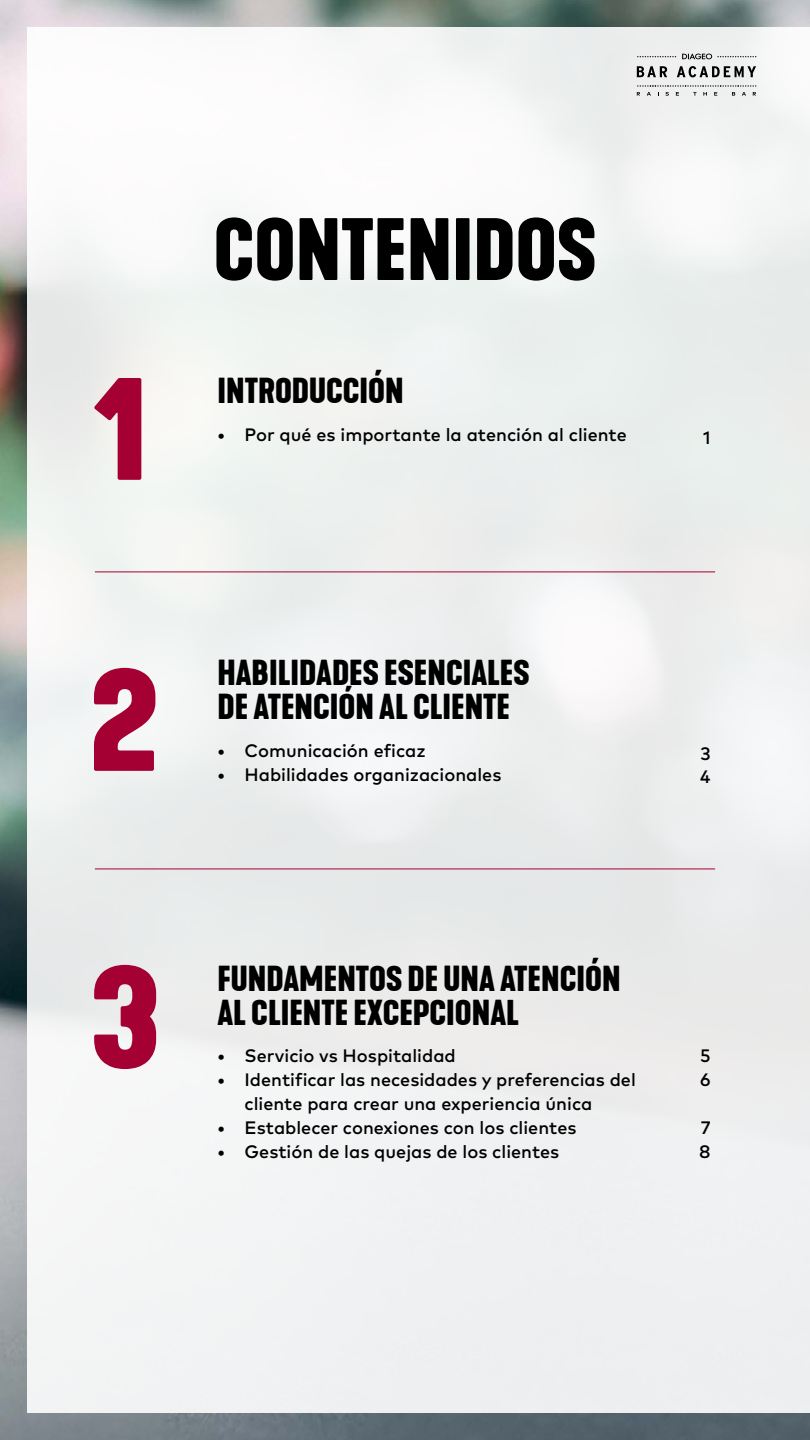
<style>
.page{position:relative;width:810px;height:1440px;background:#fff}
.page>*{position:absolute;margin:0;border:0;box-sizing:border-box;transform-origin:0 0}
.t1{font:700 145.5px "Kapra Neue";color:#a50034}
.t2{font:700 82.5px "Kapra Neue";color:#000}
.t3{font:700 33.75px/34.5px "Kapra Neue";color:#000}
.t4{font:500 18px/24px "Mark Pro";color:#000}
</style>
<div class="page">
<img style="left:0;top:0;width:810px;height:1440px">
<div style="left:27px;top:27px;width:783px;height:1386px;background:linear-gradient(to right,#f3f4f4,#eceeee)"></div>
<hr style="left:95px;top:572px;width:620px;height:1px;background:#a50034">
<hr style="left:95px;top:869px;width:620px;height:1px;background:#a50034">
<svg style="left:637px;top:85px;width:119px;height:11px"></svg>
<svg style="left:637px;top:66px;width:30px;height:11px"></svg>
<svg style="left:677px;top:66px;width:79px;height:12px"></svg>
<svg style="left:682px;top:54px;width:74px;height:5px"></svg>
<svg style="left:637px;top:56px;width:39px;height:1px"></svg>
<h1 class="t1" style="left:92px;top:331px;width:58px">1</h1>
<h2 class="t2" style="left:214px;top:195px;width:384px">CONTENIDOS</h2>
<h3 class="t3" style="left:218px;top:374px;width:188px">INTRODUCCIÓN</h3>
<p class="t4" style="left:218px;top:421px;width:411px">• Por qué es importante la atención al cliente</p>
<p class="t4" style="left:703px;top:424px;width:9px">1</p>
<h1 class="t1" style="left:90px;top:622px;width:69px">2</h1>
<h3 class="t3" style="left:218px;top:656px;width:314px">HABILIDADES ESENCIALES<br>DE ATENCIÓN AL CLIENTE</h3>
<p class="t4" style="left:218px;top:737px;width:210px">• Comunicación eficaz</p>
<p class="t4" style="left:218px;top:761px;width:286px">• Habilidades organizacionales</p>
<p class="t4" style="left:700px;top:741px;width:12px;line-height:22.5px">3<br>4</p>
<h1 class="t1" style="left:91px;top:919px;width:72px">3</h1>
<h3 class="t3" style="left:218px;top:963px;width:405px;line-height:33.8px">FUNDAMENTOS DE UNA ATENCIÓN<br>AL CLIENTE EXCEPCIONAL</h3>
<p class="t4" style="left:218px;top:1042px;width:240px">• Servicio vs Hospitalidad</p>
<p class="t4" style="left:245px;top:1066px;width:393px;text-indent:-27px">• Identificar las necesidades y preferencias del cliente para crear una experiencia única</p>
<p class="t4" style="left:218px;top:1114px;width:361px">• Establecer conexiones con los clientes</p>
<p class="t4" style="left:701px;top:1114px;width:11px">7</p>
<p class="t4" style="left:218px;top:1138px;width:343px">• Gestión de las quejas de los clientes</p>
<p class="t4" style="left:699px;top:1138px;width:13px">8</p>
<p class="t4" style="left:700px;top:1042px;width:12px">5<br>6</p>
</div>
